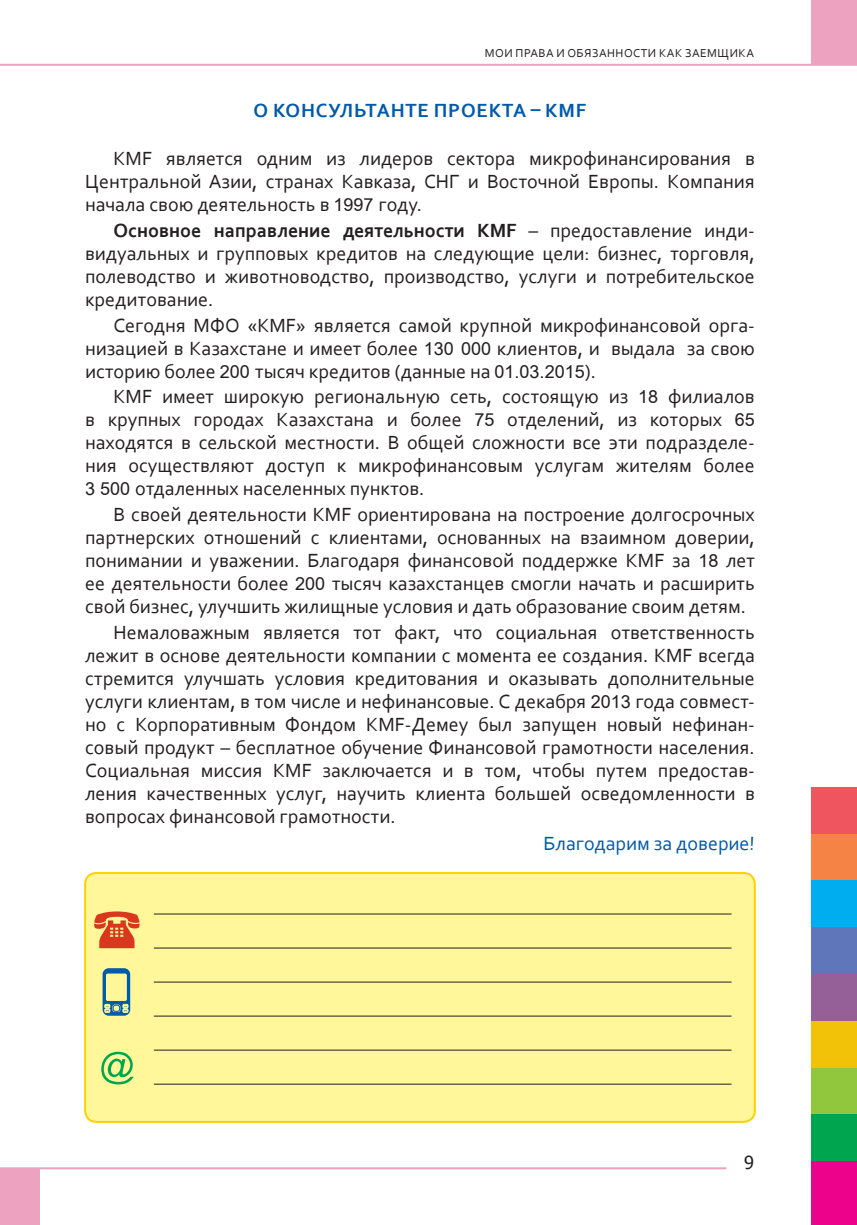
<style>
.page{position:relative;width:857px;height:1225px;background:#fff}
.page>*{position:absolute;margin:0;border:0;box-sizing:border-box;transform-origin:0 0}
.t1{font:20px/23px "Corbel";color:#231f20;text-align:justify}
.t2{font:700 20px "Corbel";color:#015aaa}
.t3{font:20px "Corbel";color:#015aaa}
.t4{font:18px "Tahoma";color:#231f20}
.t5{font:12px "Corbel";color:#231f20}
.s1{font-family:"Arial KZ";font-size:18px}
.s2{font-weight:700}
</style>
<div class="page">
<div style="left:0;top:1168px;width:40px;height:57px;background:#eda3bf"></div>
<hr style="left:0;top:1167px;width:726px;height:2px;background:#eda3bf">
<div style="left:811px;top:0;width:45px;height:64px;background:#eda3bf"></div>
<hr style="left:0;top:64px;width:856px;height:2px;background:#eda3bf">
<div style="left:811px;top:927px;width:45px;height:47px;background:#6076ba"></div>
<div style="left:811px;top:974px;width:45px;height:46px;background:#956098"></div>
<div style="left:811px;top:1020px;width:45px;height:47px;background:#f2c209"></div>
<div style="left:811px;top:1067px;width:45px;height:47px;background:#90c73d"></div>
<div style="left:811px;top:1161px;width:45px;height:64px;background:#ed028c"></div>
<div style="left:811px;top:787px;width:45px;height:46px;background:#ef555f"></div>
<div style="left:811px;top:833px;width:45px;height:47px;background:#f58345"></div>
<div style="left:811px;top:880px;width:45px;height:47px;background:#00aeef"></div>
<div style="left:811px;top:1114px;width:45px;height:47px;background:#00a54f"></div>
<div style="left:85px;top:873px;width:669px;height:249px;background:#fff79a;border-radius:11px"></div>
<div style="left:84px;top:872px;width:671px;height:251px;border:2px solid #fed105;border-radius:11px"></div>
<hr style="left:154px;top:913px;width:577px;height:1px;background:#231f20">
<hr style="left:154px;top:947px;width:577px;height:1px;background:#231f20">
<hr style="left:154px;top:981px;width:577px;height:1px;background:#231f20">
<hr style="left:154px;top:1015px;width:577px;height:1px;background:#231f20">
<hr style="left:154px;top:1049px;width:577px;height:1px;background:#231f20">
<hr style="left:154px;top:1083px;width:577px;height:1px;background:#231f20">
<svg style="left:94px;top:911px;width:45px;height:37px"></svg>
<svg style="left:101px;top:1051px;width:32px;height:33px"></svg>
<div style="left:102px;top:968px;width:28px;height:47px;background:#015aaa;border-radius:6px"></div>
<div style="left:105px;top:973px;width:22px;height:28px;background:#fff79a;border-radius:2px"></div>
<div style="left:105px;top:972px;width:23px;height:30px;border:1px solid #015aaa;border-radius:2px"></div>
<div style="left:111px;top:1003px;width:10px;height:9px;border:1px solid #015aaa;border-radius:3px"></div>
<svg style="left:104px;top:1004px;width:24px;height:8px"></svg>
<p class="t5" style="left:484px;top:45px;width:10px">мои</p>
<p class="t5" style="left:515px;top:45px;width:9px">права</p>
<p class="t5" style="left:556px;top:45px;width:20px">и обязаннос</p>
<p class="t5" style="left:640px;top:45px;width:27px">ти как</p>
<p class="t5" style="left:684px;top:45px;width:9px">заем</p>
<p class="t5" style="left:717px;top:45px;width:21px">щика</p>
<p class="t2" style="left:253px;top:98px;width:34px">О консул</p>
<p class="t2" style="left:354px;top:98px;width:25px">ьтанте</p>
<p class="t2" style="left:433px;top:98px;width:14px">проекта</p>
<p class="t2" style="left:530px;top:98px;width:57px">– KMF</p>
<p class="t1" style="left:85px;top:146px;width:670px;text-indent:28px">KMF является одним из лидеров сектора микрофинансирования в Центральной Азии, странах Кавказа, СНГ и Восточной Европы. Kомпания начала свою деятельность в <span class="s1">1997</span> году.</p>
<p class="t1" style="left:85px;top:218px;width:670px;text-indent:28px"><span class="s2">Основное направление деятельности KMF</span> – предоставление инди&shy;видуальных и групповых кредитов на следующие цели: бизнес, торговля, полеводство и животноводство, производство, услуги и потребительское кредитование.</p>
<p class="t1" style="left:85px;top:313px;width:670px;text-indent:28px">Сегодня МФО «KMF» является самой крупной микрофинансовой орга&shy;низацией в Казахстане и имеет более <span class="s1">130 000</span> клиентов, и выдала за свою историю более <span class="s1">200</span> тысяч кредитов (данные на <span class="s1">01.03.2015</span>).</p>
<p class="t1" style="left:85px;top:385px;width:670px;text-indent:28px">KMF имеет широкую региональную сеть, состоящую из <span class="s1">18</span> филиалов в крупных городах Казахстана и более <span class="s1">75</span> отделений, из которых <span class="s1">65 </span>находятся в сельской местности. В общей сложности все эти подразделе&shy;ния осуществляют доступ к микрофинансовым услугам жителям более <span class="s1">3 500</span> отдаленных населенных пунктов.</p>
<p class="t1" style="left:85px;top:502px;width:670px;text-indent:28px">В своей деятельности KMF ориентирована на построение долгосрочных партнерских отношений с клиентами, основанных на взаимном доверии, понимании и уважении. Благодаря финансовой поддержке KMF за <span class="s1">18</span> лет ее деятельности более <span class="s1">200</span> тысяч казахстанцев смогли начать и расширить свой бизнес, улучшить жилищные условия и дать образование своим детям.</p>
<p class="t1" style="left:85px;top:620px;width:670px;text-indent:28px">Немаловажным является тот факт, что социальная ответственность лежит в основе деятельности компании с момента ее создания. КMF всегда стремится улучшать условия кредитования и оказывать дополнительные услуги клиентам, в том числе и нефинансовые. С декабря <span class="s1">2013</span> года совмест&shy;но с Корпоративным Фондом KMF-Демеу был запущен новый нефинан&shy;совый продукт – бесплатное обучение Финансовой грамотности населения.<br>Социальная миссия KMF заключается и в том, чтобы путем предостав&shy;ления качественных услуг, научить клиента большей осведомленности в вопросах финансовой грамотности.</p>
<p class="t3" style="left:543px;top:831px;width:213px">Благодарим за доверие!</p>
<p class="t4" style="left:743px;top:1150px;width:11px">9</p>
</div>
